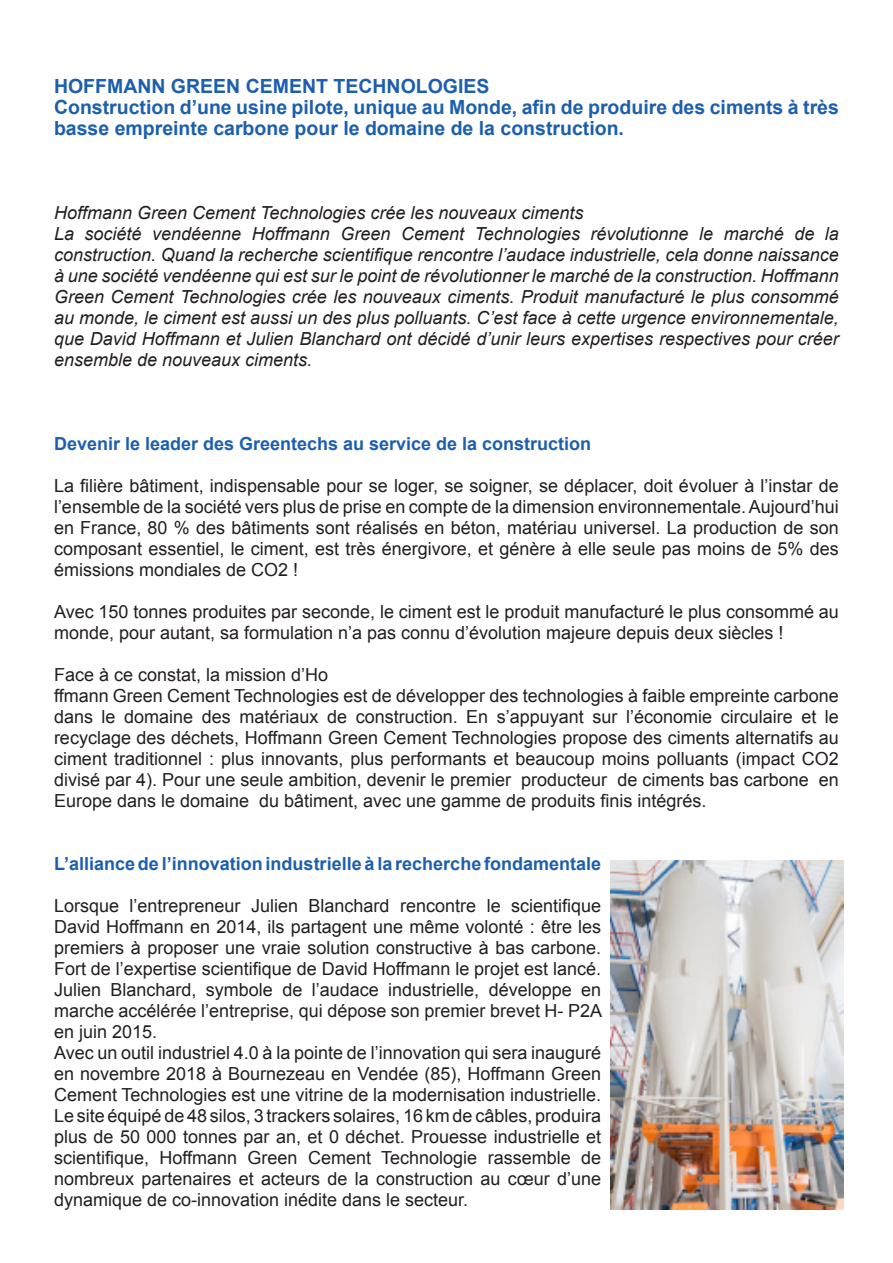
<style>
.page{position:relative;width:893px;height:1263px;background:#fff}
.page>*{position:absolute;margin:0;border:0;box-sizing:border-box;transform-origin:0 0}
.t1{font:700 19.5px/21px "Arial";color:#1d5fad}
.t2{font:18px/21px "Arial";color:#231f20;text-align:justify}
.t3{font:italic 18px/21px "Arial";color:#231f20;text-align:justify}
.t4{font:700 18px "Arial";color:#1d5fad}
</style>
<div class="page">
<img style="left:611px;top:861px;width:233px;height:349px">
<p class="t1" style="left:54px;top:76px;width:437px">HOFFMANN GREEN CEMENT TECHNOLOGIES</p>
<p class="t1" style="left:54px;top:97px;width:786px">Construction d’une usine pilote, unique au Monde, afin de produire des ciments à très basse empreinte carbone pour le domaine de la construction.</p>
<p class="t3" style="left:54px;top:202px;width:531px">Hoffmann Green Cement Technologies crée les nouveaux ciments</p>
<p class="t3" style="left:54px;top:223px;width:786px">La société vendéenne Hoffmann Green Cement Technologies révolutionne le marché de la construction. Quand la recherche scientifique rencontre l’audace industrielle, cela donne naissance à une société vendéenne qui est sur le point de révolutionner le marché de la construction. Hoffmann Green Cement Technologies crée les nouveaux ciments. Produit manufacturé le plus consommé au monde, le ciment est aussi un des plus polluants. C’est face à cette urgence environnementale, que David Hoffmann et Julien Blanchard ont décidé d’unir leurs expertises respectives pour créer ensemble de nouveaux ciments.</p>
<p class="t4" style="left:54px;top:432px;width:539px">Devenir le leader des Greentechs au service de la construction</p>
<p class="t2" style="left:54px;top:475px;width:786px">La filière bâtiment, indispensable pour se loger, se soigner, se déplacer, doit évoluer à l’instar de l’ensemble de la société vers plus de prise en compte de la dimension environnementale. Aujourd’hui en France, 80 % des bâtiments sont réalisés en béton, matériau universel. La production de son composant essentiel, le ciment, est très énergivore, et génère à elle seule pas moins de 5% des émissions mondiales de CO2 !</p>
<p class="t2" style="left:54px;top:601px;width:786px">Avec 150 tonnes produites par seconde, le ciment est le produit manufacturé le plus consommé au monde, pour autant, sa formulation n’a pas connu d’évolution majeure depuis deux siècles !</p>
<p class="t2" style="left:54px;top:664px;width:276px">Face à ce constat, la mission d’Ho</p>
<p class="t2" style="left:54px;top:685px;width:786px">ffmann Green Cement Technologies est de développer des technologies à faible empreinte carbone dans le domaine des matériaux de construction. En s’appuyant sur l’économie circulaire et le recyclage des déchets, Hoffmann Green Cement Technologies propose des ciments alternatifs au ciment traditionnel : plus innovants, plus performants et beaucoup moins polluants (impact CO2 divisé par 4). Pour une seule ambition, devenir le premier producteur de ciments bas carbone en Europe dans le domaine du bâtiment, avec une gamme de produits finis intégrés.</p>
<p class="t4" style="left:54px;top:852px;width:549px">L’alliance de l’innovation industrielle à la recherche fondamentale</p>
<p class="t2" style="left:54px;top:895px;width:550px">Lorsque l’entrepreneur Julien Blanchard rencontre le scientifique David Hoffmann en 2014, ils partagent une même volonté : être les premiers à proposer une vraie solution constructive à bas carbone.<br>Fort de l’expertise scientifique de David Hoffmann le projet est lancé.<br>Julien Blanchard, symbole de l’audace industrielle, développe en marche accélérée l’entreprise, qui dépose son premier brevet H- P2A en juin 2015.</p>
<p class="t2" style="left:54px;top:1042px;width:549px">Avec un outil industriel 4.0 à la pointe de l’innovation qui sera inauguré en novembre 2018 à Bournezeau en Vendée (85), Hoffmann Green Cement Technologies est une vitrine de la modernisation industrielle.<br>Le site équipé de 48 silos, 3 trackers solaires, 16 km de câbles, produira plus de 50 000 tonnes par an, et 0 déchet. Prouesse industrielle et scientifique, Hoffmann Green Cement Technologie rassemble de nombreux partenaires et acteurs de la construction au cœur d’une dynamique de co-innovation inédite dans le secteur.</p>
</div>
